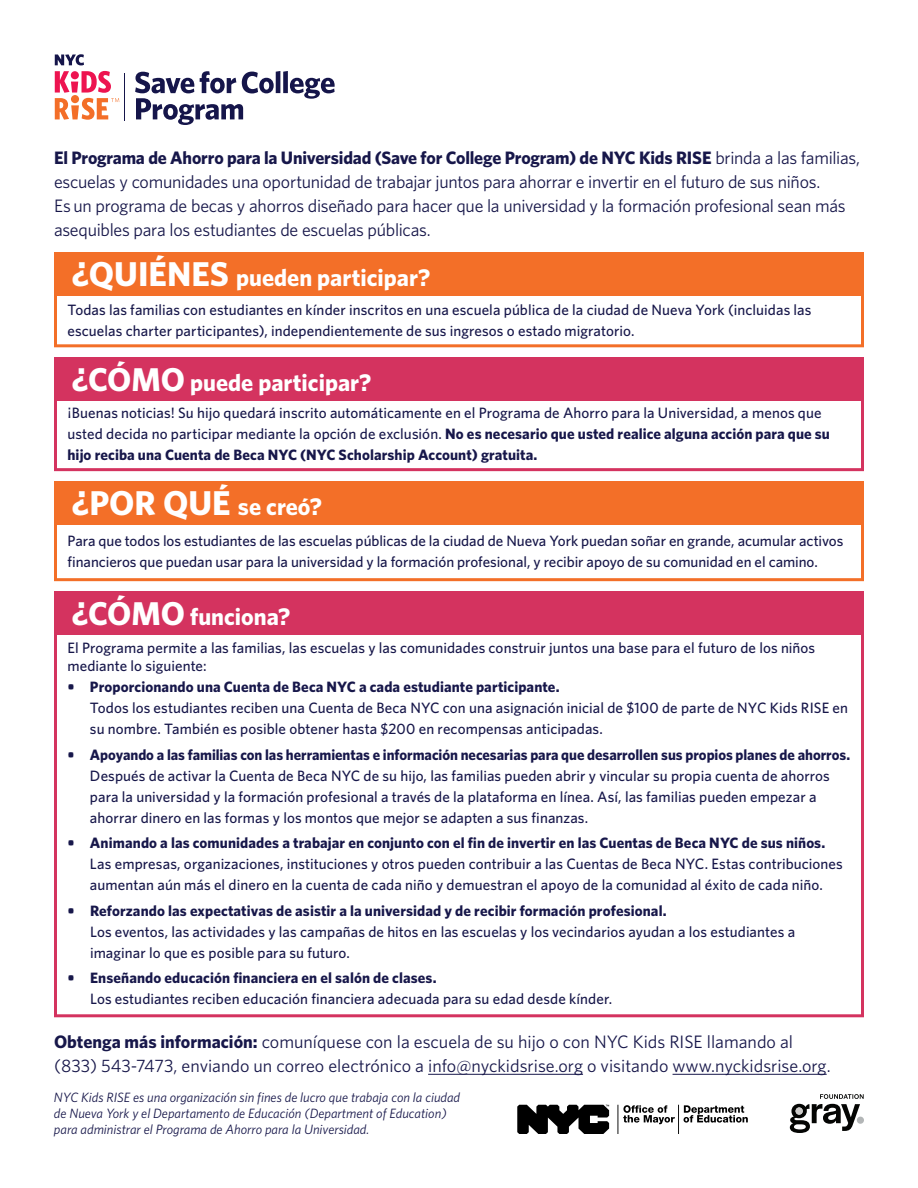
<style>
.page{position:relative;width:918px;height:1188px;background:#fff}
.page>*{position:absolute;margin:0;border:0;box-sizing:border-box;transform-origin:0 0}
.t1{font:700 34.5px "Whitney";color:#fff}
.t2{font:700 24px "Whitney";color:#fff}
.t3{font:18px/24px "Whitney";letter-spacing:-.01em;color:#17174a}
.t4{font:500 15px/21px "Whitney";letter-spacing:.005em;color:#17174a}
.t5{font:700 15px "Whitney";letter-spacing:.005em;color:#17174a}
.t6{font:italic 13.5px/16.2px "Whitney";color:#17174a}
.s1{font-weight:700}
.s2{font-size:34.5px}
.s3{font-size:33px}
.s4{font-size:24px}
</style>
<div class="page">
<div style="left:54px;top:252px;width:810px;height:95px;border:3px solid #f36f28"></div>
<div style="left:54px;top:252px;width:810px;height:44px;background:#f36f28"></div>
<div style="left:54px;top:481px;width:810px;height:100px;border:3px solid #f36f28"></div>
<div style="left:54px;top:481px;width:810px;height:44px;background:#f36f28"></div>
<div style="left:54px;top:357px;width:810px;height:114px;border:3px solid #d4335f"></div>
<div style="left:54px;top:357px;width:810px;height:44px;background:#d4335f"></div>
<div style="left:54px;top:591px;width:810px;height:44px;background:#d4335f"></div>
<svg style="left:517px;top:1105px;width:231px;height:29px"></svg>
<svg style="left:790px;top:1094px;width:74px;height:39px"></svg>
<div style="left:796px;top:1107px;width:7px;height:8px;background:#cdcbc9;border-radius:50%"></div>
<svg style="left:55px;top:54px;width:29px;height:11px"></svg>
<svg style="left:55px;top:71px;width:64px;height:49px"></svg>
<hr style="left:124px;top:73px;width:1px;height:48px;background:#15154a">
<svg style="left:135px;top:71px;width:200px;height:54px"></svg>
<hr style="left:428px;top:1074px;width:155px;height:1px;background:#17174a">
<hr style="left:673px;top:1074px;width:154px;height:1px;background:#17174a">
<p class="t3" style="left:54px;top:145px;width:808px"><span class="s1">El Programa de Ahorro para la Universidad (Save for College Program) de NYC Kids RISE</span> brinda a las familias, escuelas y comunidades una oportunidad de trabajar juntos para ahorrar e invertir en el futuro de sus niños.<br>Es un programa de becas y ahorros diseñado para hacer que la universidad y la formación profesional sean más asequibles para los estudiantes de escuelas públicas.</p>
<p class="t2" style="left:72px;top:262px;width:360px"><span class="s2">¿QUIÉNES</span> pueden participar?</p>
<p class="t4" style="left:67px;top:300px;width:746px">Todas las familias con estudiantes en kínder inscritos en una escuela pública de la ciudad de Nueva York (incluidas las escuelas charter participantes), independientemente de sus ingresos o estado migratorio.</p>
<p class="t2" style="left:72px;top:367px;width:301px"><span class="s3">¿CÓMO</span> puede participar?</p>
<p class="t4" style="left:67px;top:402px;width:764px">¡Buenas noticias! Su hijo quedará inscrito automáticamente en el Programa de Ahorro para la Universidad, a menos que usted decida no participar mediante la opción de exclusión. <span class="s1">No es necesario que usted realice alguna acción para que su hijo reciba una Cuenta de Beca NYC (NYC Scholarship Account) gratuita.</span></p>
<p class="t1" style="left:72px;top:480px;width:252px">¿POR QUÉ <span class="s4">se creó?</span></p>
<p class="t4" style="left:67px;top:530px;width:777px">Para que todos los estudiantes de las escuelas públicas de la ciudad de Nueva York puedan soñar en grande, acumular activos financieros que puedan usar para la universidad y la formación profesional, y recibir apoyo de su comunidad en el camino.</p>
<p class="t2" style="left:72px;top:600px;width:220px"><span class="s3">¿CÓMO</span> funciona?</p>
<p class="t4" style="left:67px;top:639px;width:749px;line-height:18px">El Programa permite a las familias, las escuelas y las comunidades construir juntos una base para el futuro de los niños mediante lo siguiente:</p>
<p class="t5" style="left:67px;top:677px;width:494px">• Proporcionando una Cuenta de Beca NYC a cada estudiante participante.</p>
<p class="t4" style="left:90px;top:697px;width:760px">Todos los estudiantes reciben una Cuenta de Beca NYC con una asignación inicial de $100 de parte de NYC Kids RISE en su nombre. También es posible obtener hasta $200 en recompensas anticipadas.</p>
<p class="t5" style="left:67px;top:744px;width:784px">• Apoyando a las familias con las herramientas e información necesarias para que desarrollen sus propios planes de ahorros.</p>
<p class="t4" style="left:90px;top:765px;width:741px">Después de activar la Cuenta de Beca NYC de su hijo, las familias pueden abrir y vincular su propia cuenta de ahorros para la universidad y la formación profesional a través de la plataforma en línea. Así, las familias pueden empezar a ahorrar dinero en las formas y los montos que mejor se adapten a sus finanzas.</p>
<p class="t5" style="left:67px;top:833px;width:759px">• Animando a las comunidades a trabajar en conjunto con el fin de invertir en las Cuentas de Beca NYC de sus niños.</p>
<p class="t4" style="left:90px;top:853px;width:754px">Las empresas, organizaciones, instituciones y otros pueden contribuir a las Cuentas de Beca NYC. Estas contribuciones aumentan aún más el dinero en la cuenta de cada niño y demuestran el apoyo de la comunidad al éxito de cada niño.</p>
<p class="t5" style="left:68px;top:900px;width:601px">• Reforzando las expectativas de asistir a la universidad y de recibir formación profesional.</p>
<p class="t4" style="left:90px;top:921px;width:707px">Los eventos, las actividades y las campañas de hitos en las escuelas y los vecindarios ayudan a los estudiantes a imaginar lo que es posible para su futuro.</p>
<p class="t5" style="left:68px;top:968px;width:371px">• Enseñando educación financiera en el salón de clases.</p>
<p class="t4" style="left:90px;top:988px;width:524px">Los estudiantes reciben educación financiera adecuada para su edad desde kínder.</p>
<p class="t3" style="left:54px;top:1030px;width:778px"><span class="s1">Obtenga más información:</span> comuníquese con la escuela de su hijo o con NYC Kids RISE llamando al (833) 543-7473, enviando un correo electrónico a info@nyckidsrise.org o visitando www.nyckidsrise.org.</p>
<p class="t6" style="left:54px;top:1088px;width:408px">NYC Kids RISE es una organización sin fines de lucro que trabaja con la ciudad de Nueva York y el Departamento de Educación (Department of Education) para administrar el Programa de Ahorro para la Universidad.</p>
</div>
